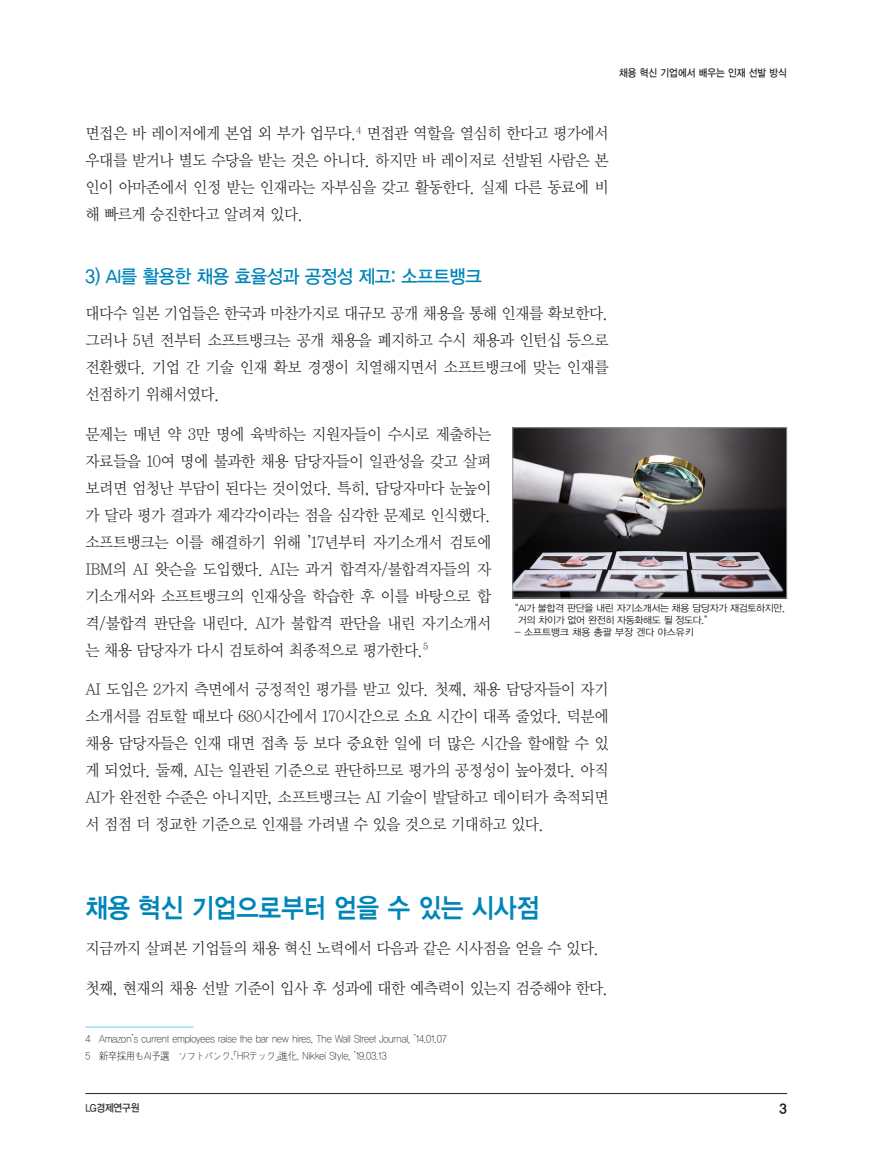
<style>
.page{position:relative;width:872px;height:1157px;background:#fff}
.page>*{position:absolute;margin:0;border:0;box-sizing:border-box;transform-origin:0 0}
._1__큰제목{font:27px "YDVYGO14";color:#0085b8;scale:.9 1}
._2__괄호제목{font:18.75px "YDVYGO13";letter-spacing:-.02em;color:#0085b8;scale:.95 1}
._3__본문1{font:15.9px/27px "YDVY Mj O12";letter-spacing:-.03em;color:#231f20;text-align:justify;scale:.95 1}
.t1{font:13.5px "YDV Yhead M";color:#231f20}
.주석{font:10.5px "YDVYGO11";color:#231f20;scale:.9 1}
.t2{font:10.5px "YDVYGO13";color:#231f20;scale:.9 1}
.사진_설명{font:9.75px/12px "YDVYGO12";letter-spacing:-.03em;color:#231f20}
.사진_설명-2{font:9.75px "YDVYGO12";color:#231f20}
</style>
<div class="page">
<hr style="left:85px;top:1093px;width:702px;height:1px;background:#231f20">
<hr style="left:85px;top:1026px;width:108px;height:1px;background:#6bcff6">
<img style="left:514px;top:429px;width:271px;height:167px">
<div style="left:512px;top:427px;width:275px;height:171px;border:1px solid #939598"></div>
<p class="t2" style="left:619px;top:66px;width:188px">채용 혁신 기업에서 배우는 인재 선발 방식</p>
<p class="_3__본문1" style="left:85px;top:119px;width:552px">면접은 바 레이저에게 본업 외 부가 업무다.<sup>4</sup> 면접관 역할을 열심히 한다고 평가에서 우대를 받거나 별도 수당을 받는 것은 아니다. 하지만 바 레이저로 선발된 사람은 본 인이 아마존에서 인정 받는 인재라는 자부심을 갖고 활동한다. 실제 다른 동료에 비 해 빠르게 승진한다고 알려져 있다.</p>
<p class="_2__괄호제목" style="left:85px;top:264px;width:419px">3) AI를 활용한 채용 효율성과 공정성 제고: 소프트뱅크</p>
<p class="_3__본문1" style="left:85px;top:298px;width:552px">대다수 일본 기업들은 한국과 마찬가지로 대규모 공개 채용을 통해 인재를 확보한다. 그러나 5년 전부터 소프트뱅크는 공개 채용을 폐지하고 수시 채용과 인턴십 등으로 전환했다. 기업 간 기술 인재 확보 경쟁이 치열해지면서 소프트뱅크에 맞는 인재를 선점하기 위해서였다.</p>
<p class="_3__본문1" style="left:85px;top:419px;width:429px">문제는 매년 약 3만 명에 육박하는 지원자들이 수시로 제출하는 자료들을 10여 명에 불과한 채용 담당자들이 일관성을 갖고 살펴 보려면 엄청난 부담이 된다는 것이었다. 특히, 담당자마다 눈높이 가 달라 평가 결과가 제각각이라는 점을 심각한 문제로 인식했다. 소프트뱅크는 이를 해결하기 위해 ’17년부터 자기소개서 검토에 IBM의 AI 왓슨을 도입했다. AI는 과거 합격자/불합격자들의 자 기소개서와 소프트뱅크의 인재상을 학습한 후 이를 바탕으로 합 격/불합격 판단을 내린다. AI가 불합격 판단을 내린 자기소개서 는 채용 담당자가 다시 검토하여 최종적으로 평가한다.<sup>5</sup></p>
<p class="_3__본문1" style="left:85px;top:675px;width:552px">AI 도입은 2가지 측면에서 긍정적인 평가를 받고 있다. 첫째, 채용 담당자들이 자기 소개서를 검토할 때보다 680시간에서 170시간으로 소요 시간이 대폭 줄었다. 덕분에 채용 담당자들은 인재 대면 접촉 등 보다 중요한 일에 더 많은 시간을 할애할 수 있 게 되었다. 둘째, AI는 일관된 기준으로 판단하므로 평가의 공정성이 높아졌다. 아직 AI가 완전한 수준은 아니지만, 소프트뱅크는 AI 기술이 발달하고 데이터가 축적되면 서 점점 더 정교한 기준으로 인재를 가려낼 수 있을 것으로 기대하고 있다.</p>
<p class="사진_설명" style="left:518px;top:601px;width:268px;text-indent:-3px">“AI가 불합격 판단을 내린 자기소개서는 채용 담당자가 재검토하지만, 거의 차이가 없어 완전히 자동화해도 될 정도다.”</p>
<p class="사진_설명-2" style="left:515px;top:625px;width:181px">- 소프트뱅크 채용 총괄 부장 겐다 야스유키</p>
<p class="_1__큰제목" style="left:85px;top:890px;width:505px">채용 혁신 기업으로부터 얻을 수 있는 시사점</p>
<p class="_3__본문1" style="left:85px;top:934px;width:542px">지금까지 살펴본 기업들의 채용 혁신 노력에서 다음과 같은 시사점을 얻을 수 있다.</p>
<p class="_3__본문1" style="left:85px;top:974px;width:552px">첫째, 현재의 채용 선발 기준이 입사 후 성과에 대한 예측력이 있는지 검증해야 한다.</p>
<p class="주석" style="left:85px;top:1032px;width:403px">4　Amazon’s current employees raise the bar new hires, The Wall Street Journal, ’14.01.07</p>
<p class="주석" style="left:85px;top:1049px;width:336px">5　新卒採用もAI予選　ソフトバンク、「HRテック」進化, Nikkei Style, ’19.03.13</p>
<p class="t2" style="left:85px;top:1101px;width:61px">LG경제연구원</p>
<p class="t1" style="left:779px;top:1102px;width:9px">3</p>
</div>
